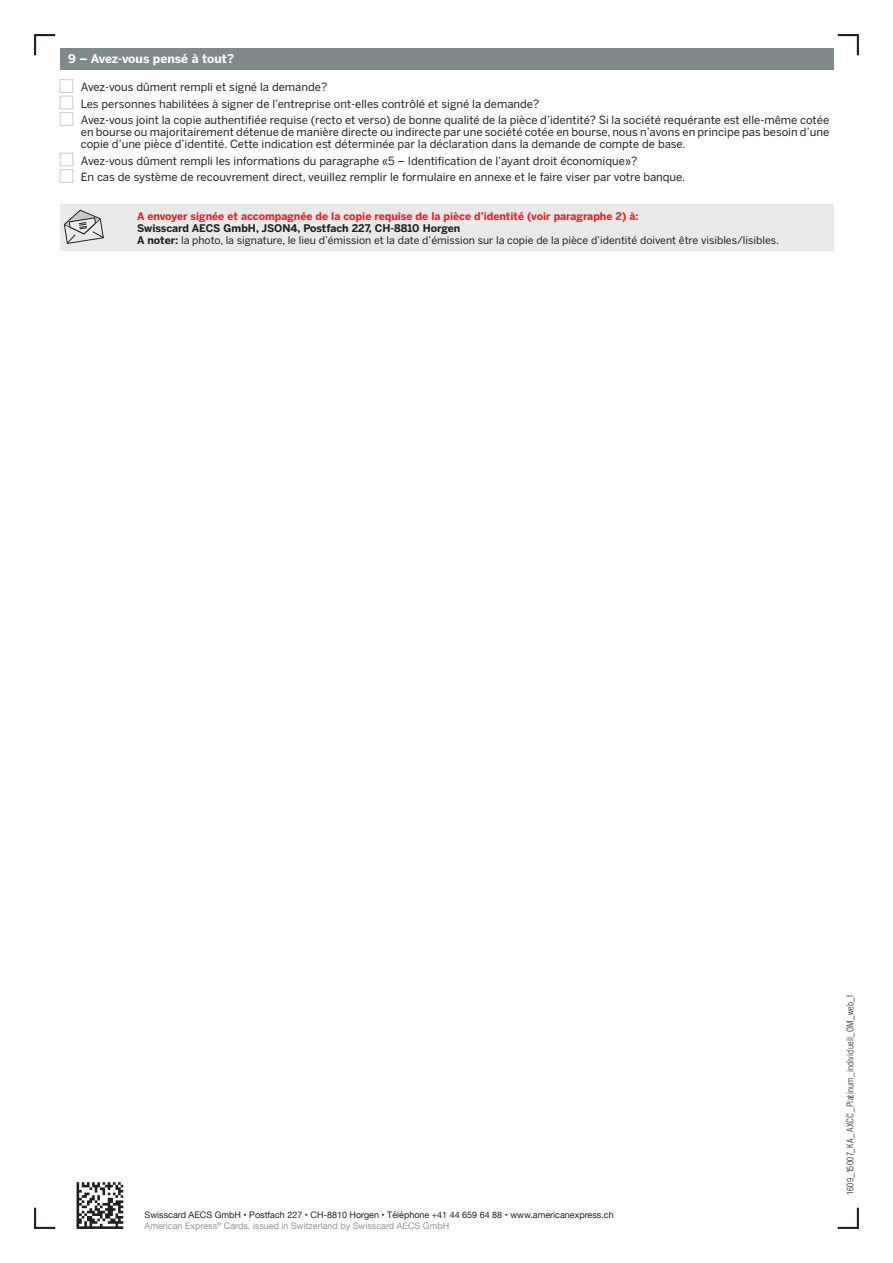
<style>
.page{position:relative;width:893px;height:1263px;background:#fff}
.page>*{position:absolute;margin:0;border:0;box-sizing:border-box;transform-origin:0 0}
.t1{font:700 12px "Benton Sans";color:#fff}
.t2{font:11.25px/16.5px "Benton Sans";color:#231f20}
.t3{font:10.5px/12px "Benton Sans";color:#231f20}
.t4{font:700 10.5px "Benton Sans";color:#ee1d23}
.t5{font:9px/10.8px "Helvetica Neue";color:#231f20}
.t6{font:300 condensed 9px "Helvetica";letter-spacing:.025em;color:#231f20}
.s1{font-weight:700}
.s2{color:#939598}
</style>
<div class="page">
<svg style="left:34px;top:34px;width:22px;height:22px"></svg>
<svg style="left:837px;top:1207px;width:22px;height:22px"></svg>
<svg style="left:34px;top:1207px;width:22px;height:22px"></svg>
<svg style="left:837px;top:34px;width:22px;height:22px"></svg>
<div style="left:60px;top:48px;width:773px;height:21px;background:#808a8d"></div>
<div style="left:60px;top:79px;width:13px;height:14px;background:#fff;border:1px solid #cccfd1"></div>
<div style="left:60px;top:96px;width:13px;height:13px;background:#fff;border:1px solid #cccfd1"></div>
<div style="left:60px;top:112px;width:13px;height:14px;background:#fff;border:1px solid #cccfd1"></div>
<div style="left:60px;top:153px;width:13px;height:13px;background:#fff;border:1px solid #cccfd1"></div>
<div style="left:60px;top:169px;width:13px;height:14px;background:#fff;border:1px solid #cccfd1"></div>
<div style="left:60px;top:204px;width:773px;height:47px;background:#e9e9e9"></div>
<svg style="left:63px;top:209px;width:41px;height:35px"></svg>
<svg style="left:77px;top:1182px;width:46px;height:47px"></svg>
<p class="t1" style="left:68px;top:52px;width:168px">9 – Avez-vous pensé à tout?</p>
<p class="t2" style="left:81px;top:79px;width:750px">Avez-vous dûment rempli et signé la demande?<br>Les personnes habilitées à signer de l’entreprise ont-elles contrôlé et signé la demande?<br>Avez-vous joint la copie authentifiée requise (recto et verso) de bonne qualité de la pièce d’identité? Si la société requérante est elle-même cotée</p>
<p class="t2" style="left:81px;top:126px;width:750px;line-height:12px">en bourse ou majoritairement détenue de manière directe ou indirecte par une société cotée en bourse, nous n’avons en principe pas besoin d’une copie d’une pièce d’identité. Cette indication est déterminée par la déclaration dans la demande de compte de base.</p>
<p class="t2" style="left:81px;top:152px;width:606px">Avez-vous dûment rempli les informations du paragraphe «5 – Identification de l’ayant droit économique»?<br>En cas de système de recouvrement direct, veuillez remplir le formulaire en annexe et le faire viser par votre banque.</p>
<p class="t4" style="left:137px;top:210px;width:503px">A envoyer signée et accompagnée de la copie requise de la pièce d’identité (voir paragraphe 2) à:</p>
<p class="t3" style="left:137px;top:222px;width:643px"><span class="s1">Swisscard AECS GmbH, JSON4, Postfach 227, CH-8810 Horgen<br>A noter:</span> la photo, la signature, le lieu d’émission et la date d’émission sur la copie de la pièce d’identité doivent être visibles/lisibles.</p>
<p class="t5" style="left:145px;top:1210px;width:471px">Swisscard AECS GmbH • Postfach 227 • CH-8810 Horgen • Téléphone +41 44 659 64 88 • www.americanexpress.ch<br><span class="s2">American Express</span><sup>®</sup> <span class="s2">Cards, issued in Switzerland by Swisscard AECS GmbH</span></p>
<p class="t6" style="left:844px;top:1195px;width:201px;rotate:-90deg">1609_15007_KA_AXCC_Platinum_individuell_OM_web_f</p>
</div>
